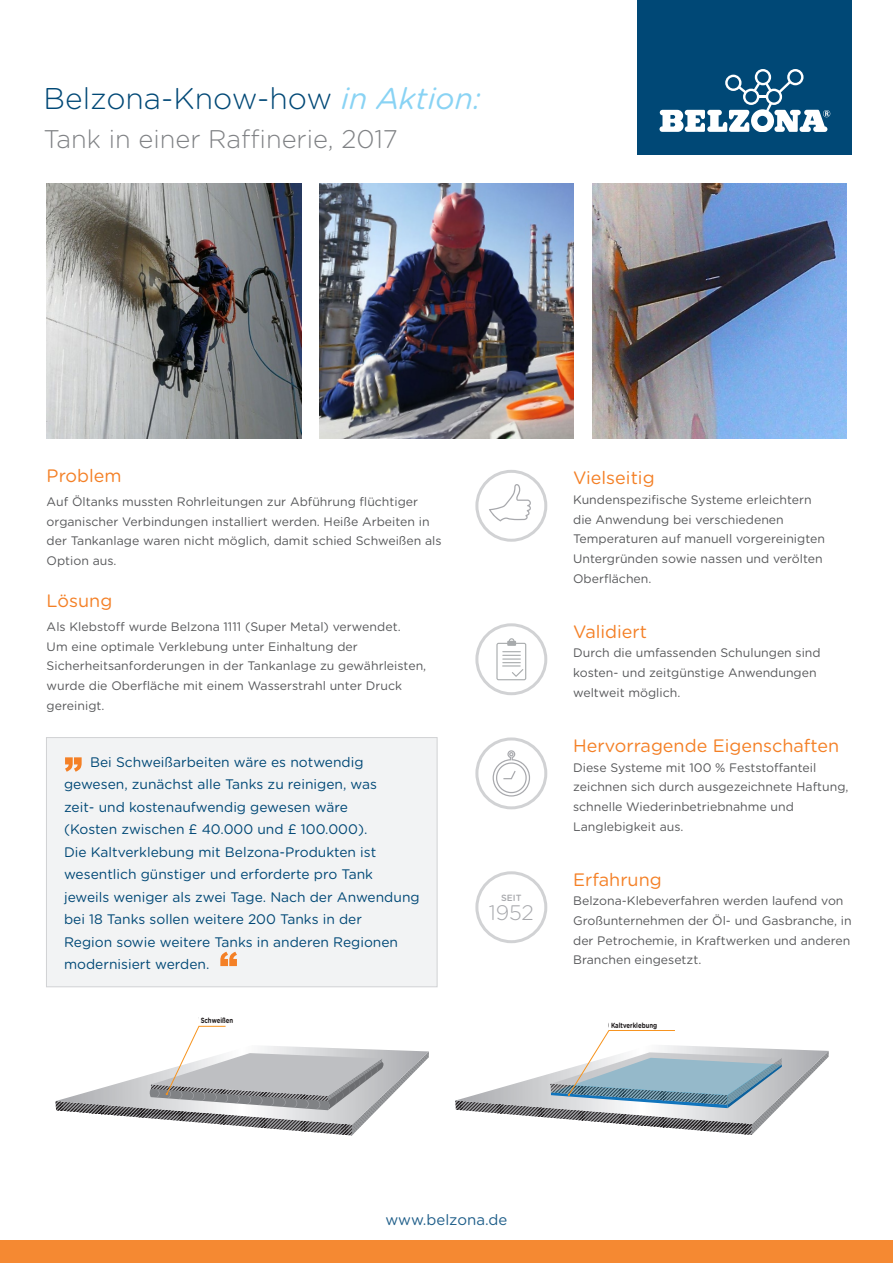
<style>
.page{position:relative;width:893px;height:1263px;background:#fff}
.page>*{position:absolute;margin:0;border:0;box-sizing:border-box;transform-origin:0 0}
.t1{font:300 30px "Gotham Rounded";color:#004876}
.t2{font:300 25.5px "Gotham Rounded";color:#808285}
.t3{font:300 21px "Gotham Rounded";color:#a8a9ad}
.t4{font:18px "Gotham Rounded";color:#f48026}
.t5{font:15px "Gotham Rounded";color:#205f8a}
.t6{font:13.8px/22.5px "Gotham Rounded";color:#004876}
.t7{font:12.3px/19.6px "Gotham Rounded";color:#57585a}
.t8{font:500 9px "Gotham Rounded";color:#a8a9ad}
.t9{font:500 condensed 7.95px "Helvetica Neue LT Std";color:#231f20}
.t10{font:700 7.5px "Gotham Rounded";color:#231f20;scale:.8 1}
.s1{font-weight:400;font-style:italic;color:#89d3f4}
</style>
<div class="page">
<div style="left:46px;top:737px;width:391px;height:250px;background:#f2f3f4;border:1px solid #d1d2d4"></div>
<div style="left:638px;top:0;width:214px;height:154px;background:#004876"></div>
<svg style="left:659px;top:69px;width:171px;height:63px"></svg>
<img style="left:47px;top:184px;width:254px;height:254px">
<img style="left:319px;top:184px;width:255px;height:254px">
<img style="left:592px;top:184px;width:255px;height:254px">
<div style="left:475px;top:871px;width:72px;height:72px;border:3px solid #d1d2d4;border-radius:50%"></div>
<div style="left:475px;top:623px;width:72px;height:72px;border:3px solid #d1d2d4;border-radius:50%"></div>
<svg style="left:496px;top:638px;width:30px;height:42px"></svg>
<div style="left:475px;top:470px;width:72px;height:72px;border:3px solid #d1d2d4;border-radius:50%"></div>
<svg style="left:489px;top:484px;width:42px;height:37px"></svg>
<svg style="left:65px;top:757px;width:17px;height:15px"></svg>
<svg style="left:220px;top:952px;width:17px;height:14px"></svg>
<div style="left:475px;top:737px;width:72px;height:72px;border:3px solid #d1d2d4;border-radius:50%"></div>
<svg style="left:493px;top:750px;width:37px;height:46px"></svg>
<svg style="left:55px;top:1026px;width:374px;height:109px"></svg>
<svg style="left:455px;top:1030px;width:374px;height:105px"></svg>
<div style="left:0;top:1240px;width:893px;height:23px;background:#f58932"></div>
<p class="t1" style="left:44px;top:78px;width:439px">Belzona-Know-how <span class="s1">in Aktion:</span></p>
<p class="t2" style="left:44px;top:122px;width:356px">Tank in einer Raffinerie, 2017</p>
<p class="t4" style="left:47px;top:463px;width:77px">Problem</p>
<p class="t7" style="left:47px;top:491px;width:396px">Auf Öltanks mussten Rohrleitungen zur Abführung flüchtiger organischer Verbindungen installiert werden. Heiße Arbeiten in der Tankanlage waren nicht möglich, damit schied Schweißen als Option aus.</p>
<p class="t4" style="left:47px;top:588px;width:67px">Lösung</p>
<p class="t7" style="left:47px;top:616px;width:381px">Als Klebstoff wurde Belzona 1111 (Super Metal) verwendet.<br>Um eine optimale Verklebung unter Einhaltung der Sicherheitsanforderungen in der Tankanlage zu gewährleisten, wurde die Oberfläche mit einem Wasserstrahl unter Druck gereinigt.</p>
<p class="t6" style="left:64px;top:750px;width:357px;text-indent:26px">Bei Schweißarbeiten wäre es notwendig gewesen, zunächst alle Tanks zu reinigen, was<br>zeit- und kostenaufwendig gewesen wäre<br>(Kosten zwischen £ 40.000 und £ 100.000).<br>Die Kaltverklebung mit Belzona-Produkten ist wesentlich günstiger und erforderte pro Tank jeweils weniger als zwei Tage. Nach der Anwendung bei 18 Tanks sollen weitere 200 Tanks in der<br>Region sowie weitere Tanks in anderen Regionen modernisiert werden.</p>
<p class="t9" style="left:199px;top:1015px;width:26px">Welding</p>
<p class="t10" style="left:201px;top:1015px;width:42px">Schweißen</p>
<p class="t8" style="left:501px;top:891px;width:22px">SEIT</p>
<p class="t3" style="left:489px;top:898px;width:47px">1952</p>
<p class="t4" style="left:573px;top:465px;width:83px">Vielseitig</p>
<p class="t7" style="left:573px;top:489px;width:253px">Kundenspezifische Systeme erleichtern die Anwendung bei verschiedenen Temperaturen auf manuell vorgereinigten Untergründen sowie nassen und verölten Oberflächen.</p>
<p class="t4" style="left:573px;top:619px;width:76px">Validiert</p>
<p class="t7" style="left:573px;top:643px;width:249px">Durch die umfassenden Schulungen sind kosten- und zeitgünstige Anwendungen weltweit möglich.</p>
<p class="t4" style="left:573px;top:733px;width:268px">Hervorragende Eigenschaften</p>
<p class="t7" style="left:573px;top:757px;width:277px">Diese Systeme mit 100 % Feststoffanteil zeichnen sich durch ausgezeichnete Haftung, schnelle Wiederinbetriebnahme und Langlebigkeit aus.</p>
<p class="t4" style="left:573px;top:867px;width:90px">Erfahrung</p>
<p class="t7" style="left:573px;top:891px;width:280px">Belzona-Klebeverfahren werden laufend von Großunternehmen der Öl- und Gasbranche, in der Petrochemie, in Kraftwerken und anderen Branchen eingesetzt.</p>
<p class="t10" style="left:611px;top:1019px;width:59px">Kaltverklebung</p>
<p class="t9" style="left:609px;top:1020px;width:69px">Cold bonding material</p>
<p class="t5" style="left:386px;top:1209px;width:123px">www.belzona.de</p>
</div>
